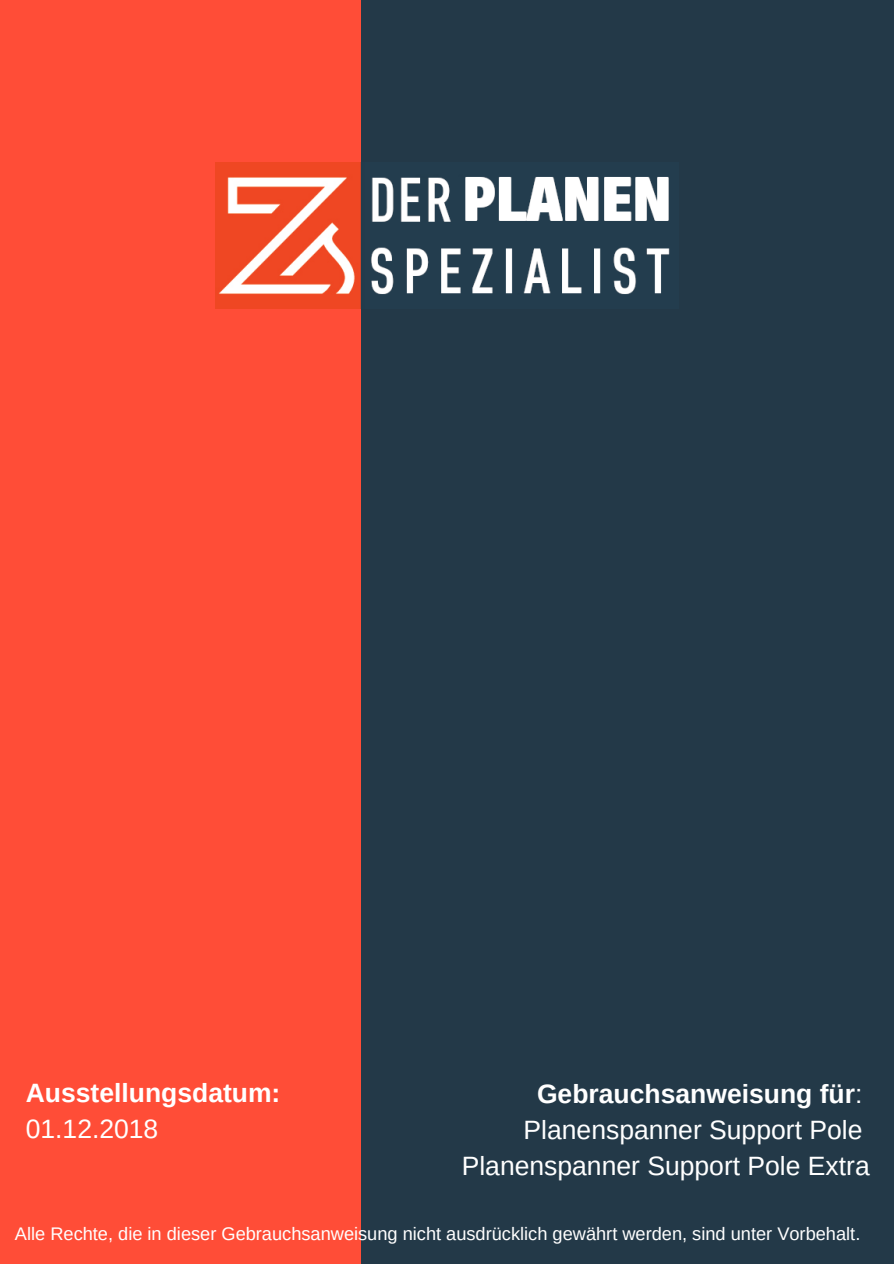
<style>
.page{position:relative;width:894px;height:1264px;background:#fff}
.page>*{position:absolute;margin:0;border:0;box-sizing:border-box;transform-origin:0 0}
.t1{font:26.55px/36px "Arimo";color:#fff;text-align:right}
.t2{font:700 26.55px "Arimo";color:#fff}
.t3{font:18.15px "Arimo";color:#fff}
.s1{font-weight:700}
</style>
<div class="page">
<div style="left:0;top:0;width:893px;height:1263px;background:#233948"></div>
<div style="left:0;top:0;width:360px;height:1263px;background:#ff4d37"></div>
<img style="left:215px;top:162px;width:455px;height:146px">
<h1 class="t2" style="left:26px;top:1078px;width:256px">Ausstellungsdatum:</h1>
<h1 class="t1" style="left:26px;top:1111px;width:134px">01.12.2018</h1>
<h1 class="t1" style="left:461px;top:1075px;width:409px"><span class="s1">Gebrauchsanweisung für</span>:<br>Planenspanner Support Pole<br>Planenspanner Support Pole Extra</h1>
<p class="t3" style="left:15px;top:1223px;width:846px">Alle Rechte, die in dieser Gebrauchsanweisung nicht ausdrücklich gewährt werden, sind unter Vorbehalt.</p>
</div>
